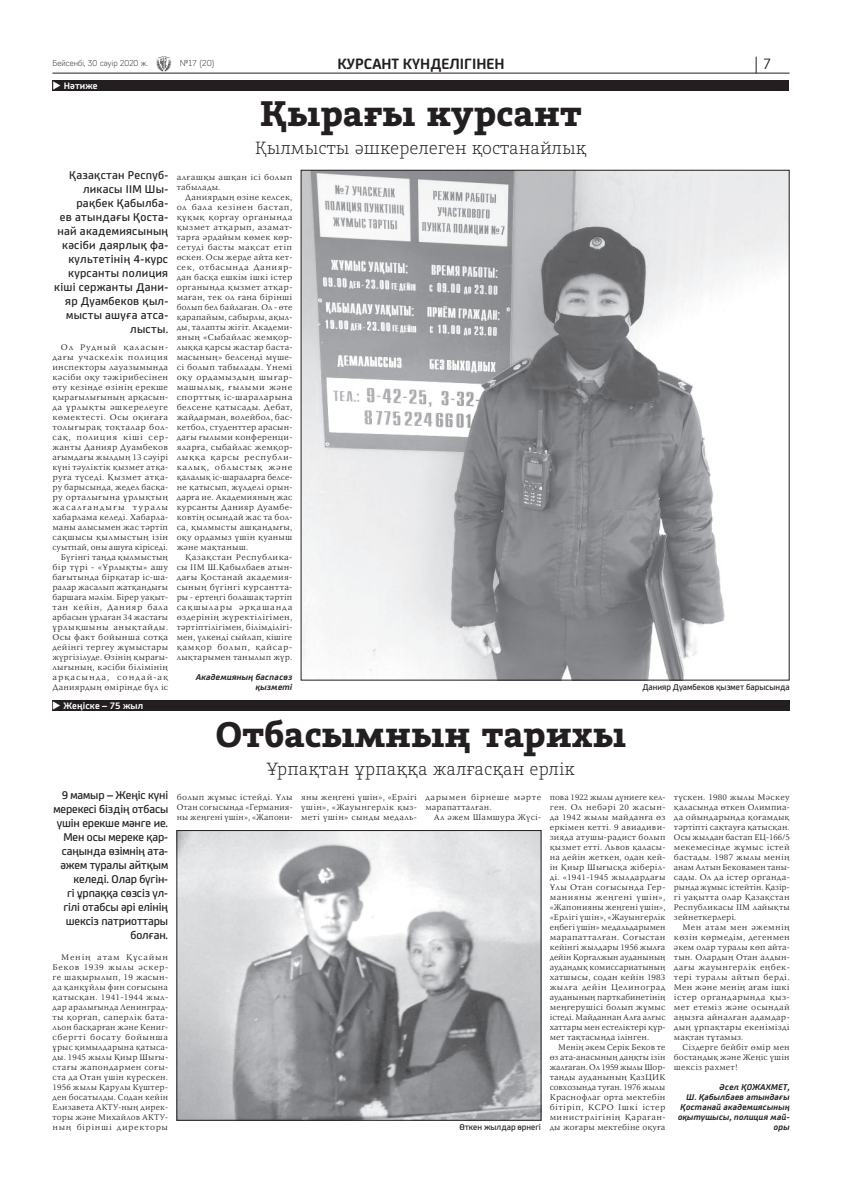
<style>
.page{position:relative;width:842px;height:1191px;background:#fff}
.page>*{position:absolute;margin:0;border:0;box-sizing:border-box;transform-origin:0 0}
.t1{font:700 40px "Graublau Slab";color:#231f20}
.t2{font:300 20px "Graublau Slab";color:#231f20}
.t3{font:700 16px "FS Joey Pro";color:#231f20}
.t4{font:16px "FS Joey Pro";color:#231f20;scale:.95 1}
.t5{font:500 12px/14px "FS Joey Pro";letter-spacing:-.01em;color:#231f20;text-align:right}
.t6{font:500 12px/14px "FS Joey Pro";letter-spacing:.02em;color:#231f20;text-align:right}
.t7{font:700 10px "FS Joey Pro";letter-spacing:.01em;color:#fff}
.t8{font:9px/10px "ITC New Veljovic Pro";letter-spacing:.02em;color:#231f20;text-align:justify}
.t9{font:9px/10px "ITC New Veljovic Pro";letter-spacing:.02em;color:#231f20;text-align:right;scale:1.05 1}
.t10{font:9px/10px "ITC New Veljovic Pro";letter-spacing:.02em;color:#231f20;text-align:justify;scale:1.04 1}
.t11{font:italic 700 9px/10px "FS Joey Pro";letter-spacing:.02em;color:#231f20;text-align:right}
.t12{font:500 9px "FS Joey Pro";color:#231f20}
.t13{font:9px/10px "ITC New Veljovic Pro";letter-spacing:.055em;color:#231f20;scale:1.04 1}
.t14{font:9px "Akzentica 4 F Light";letter-spacing:.01em;color:#231f20;scale:.95 1}
.t15{font:9px "Akzentica 4 F Light";letter-spacing:.01em;color:#231f20}
</style>
<div class="page">
<hr style="left:52px;top:73px;width:737px;height:1px;background:#231f20">
<svg style="left:756px;top:57px;width:1px;height:16px"></svg>
<svg style="left:156px;top:56px;width:16px;height:16px"></svg>
<div style="left:52px;top:80px;width:737px;height:10px;background:#231f20"></div>
<img style="left:303px;top:172px;width:484px;height:506px">
<div style="left:52px;top:700px;width:737px;height:10px;background:#231f20"></div>
<img style="left:179px;top:832px;width:360px;height:286px">
<div style="left:177px;top:830px;width:364px;height:290px;border:1px solid #231f20"></div>
<p class="t14" style="left:52px;top:56px;width:102px">Бейсенбі, 30 сәуір 2020 ж.</p>
<p class="t15" style="left:180px;top:56px;width:36px">№17 (20)</p>
<h3 class="t3" style="left:337px;top:55px;width:169px">Курсант күнделігінен</h3>
<h3 class="t4" style="left:763px;top:55px;width:10px">7</h3>
<p class="t7" style="left:64px;top:80px;width:35px">Нәтиже</p>
<h1 class="t1" style="left:260px;top:89px;width:323px">Қырағы курсант</h1>
<h2 class="t2" style="left:255px;top:136px;width:333px">Қылмысты әшкерелеген қостанайлық</h2>
<h3 class="t6" style="left:54px;top:168px;width:115px">Қазақстан Респуб&shy;ликасы ІІМ Шы&shy;рақбек Қабылба-<br>ев атындағы Қоста&shy;най академиясының кәсіби даярлық фа&shy;культетінің 4-курс курсанты полиция кіші сержанты Дани&shy;яр Дуамбеков қыл&shy;мысты ашуға атса&shy;лысты.</h3>
<p class="t9" style="left:52px;top:342px;width:112px">Ол Рудный қаласын&shy;дағы учаскелік полиция инспекторы лауазымында кәсіби оқу тәжірибесінен өту кезінде өзінің ерекше қырағылығының арқасын&shy;да ұрлықты әшкерелеуге көмектесті. Осы оқиғаға толығырақ тоқталар бол&shy;сақ, полиция кіші сер&shy;жанты Данияр Дуамбеков ағымдағы жылдың 13 сәуірі күні тәуліктік қызмет атқа&shy;руға түседі. Қызмет атқа&shy;ру барысында, жедел басқа&shy;ру орталығына ұрлықтың жасалғандығы туралы хабарлама келеді. Хабарла&shy;маны алысымен жас тәртіп сақшысы қылмыстың ізін суытпай, оны ашуға кіріседі.<br>Бүгінгі таңда қылмыстың бір түрі - «Ұрлықты» ашу бағытында бірқатар іс-ша&shy;ралар жасалып жатқандығы баршаға мәлім. Бірер уақыт&shy;тан кейін, Данияр бала арбасын ұрлаған 34 жастағы ұрлықшыны анықтайды.<br>Осы факт бойынша сотқа дейінгі тергеу жұмыстары жүргізілуде. Өзінің қырағы&shy;лығының, кәсіби білімінің арқасында, сондай-ақ<br>Даниярдың өмірінде бұл іс</p>
<p class="t9" style="left:177px;top:172px;width:112px;text-align:left">алғашқы ашқан ісі болып табылады.</p>
<p class="t8" style="left:177px;top:192px;width:117px;text-indent:9px">Даниярдың өзіне келсек, ол бала кезінен бастап, құқық қорғау органында қызмет атқарып, азамат&shy;тарға әрдайым көмек көр&shy;сетуді басты мақсат етіп өскен. Осы жерде айта кет&shy;сек, отбасында Данияр&shy;дан басқа ешкім ішкі істер органында қызмет атқар&shy;маған, тек ол ғана бірінші болып бел байлаған. Ол - өте қарапайым, сабырлы, ақыл&shy;ды, талапты жігіт. Академи&shy;яның «Сыбайлас жемқор&shy;лыққа қарсы жастар баста&shy;масының» белсенді мүше&shy;сі болып табылады. Үнемі оқу ордамыздың шығар&shy;машылық, ғылыми және спорттық іс-шараларына белсене қатысады. Дебат, жайдарман, волейбол, бас&shy;кетбол, студенттер арасын&shy;дағы ғылыми конференци&shy;яларға, сыбайлас жемқор&shy;лыққа қарсы республи&shy;калық, облыстық және қалалық іс-шараларға белсе&shy;не қатысып, жүлделі орын&shy;дарға ие. Академияның жас курсанты Данияр Дуамбе&shy;ковтің осындай жас та бол&shy;са, қылмысты ашқандығы, оқу ордамыз үшін қуаныш және мақтаныш.</p>
<p class="t9" style="left:177px;top:552px;width:112px;text-align:justify;text-indent:9px">Қазақстан Республика&shy;сы ІІМ Ш.Қабылбаев атын&shy;дағы Қостанай академия&shy;сының бүгінгі курсантта&shy;ры - ертеңгі болашақ тәртіп сақшылары әрқашанда өздерінің жүректілігімен, тәртіптілігімен, білімділігі&shy;мен, үлкенді сыйлап, кішіге қамқор болып, қайсар&shy;лықтарымен танылып жүр.</p>
<p class="t11" style="left:196px;top:672px;width:98px">Академияның баспасөз қызметі</p>
<p class="t12" style="left:642px;top:682px;width:149px">Данияр Дуамбеков қызмет барысында</p>
<p class="t7" style="left:63px;top:700px;width:81px">Жеңіске – 75 жыл</p>
<h3 class="t5" style="left:54px;top:788px;width:116px">9 мамыр – Жеңіс күні мерекесі біздің отбасы үшін ерекше мәнге ие.<br>Мен осы мереке қар&shy;саңында өзімнің ата&shy;әжем туралы айтқым келеді. Олар бүгін-<br>гі ұрпаққа сөзсіз үл&shy;гілі отабсы әрі елінің шексіз патриоттары болған.</h3>
<p class="t10" style="left:53px;top:952px;width:113px;text-indent:9px">Менің атам Құсайын Беков 1939 жылы әскер&shy;ге шақырылып, 19 жасын&shy;да қанқұйлы фин соғысына қатысқан. 1941-1944 жыл&shy;дар аралығында Ленинград&shy;ты қорғап, саперлік бата&shy;льон басқарған және Кениг&shy;сбергті босату бойынша ұрыс қимылдарына қатыса&shy;ды. 1945 жылы Қиыр Шығы&shy;стағы жапондармен соғы&shy;ста да Отан үшін күрескен.<br>1956 жылы Қарулы Күштер&shy;ден босатылды. Содан кейін Елизавета АКТУ-ның дирек&shy;торы және Михайлов АКТУ&shy;ның бірінші директоры</p>
<h1 class="t1" style="left:215px;top:710px;width:412px">Отбасымның тарихы</h1>
<h2 class="t2" style="left:266px;top:757px;width:310px">Ұрпақтан ұрпаққа жалғасқан ерлік</h2>
<p class="t8" style="left:177px;top:792px;width:117px">болып жұмыс істейді. Ұлы Отан соғысында «Германия&shy;ны жеңгені үшін», «Жапони-</p>
<p class="t8" style="left:301px;top:792px;width:117px">яны жеңгені үшін», «Ерлігі үшін», «Жауынгерлік қыз&shy;меті үшін» сынды медаль-</p>
<p class="t13" style="left:425px;top:792px;width:113px">дарымен бірнеше мәрте марапатталған.</p>
<p class="t8" style="left:434px;top:812px;width:109px">Ал әжем Шамшура Жүсі-</p>
<p class="t12" style="left:459px;top:1122px;width:83px">Өткен жылдар өрнегі</p>
<p class="t8" style="left:550px;top:792px;width:117px">пова 1922 жылы дүниеге кел&shy;ген. Ол небәрі 20 жасын&shy;да 1942 жылы майданға өз еркімен кетті. 9 авиадиви&shy;зияда атушы-радист болып қызмет етті. Львов қаласы&shy;на дейін жеткен, одан кей&shy;ін Қиыр Шығысқа жіберіл&shy;ді. «1941-1945 жылдардағы Ұлы Отан соғысында Гер&shy;манияны жеңгені үшін», «Жапонияны жеңгені үшін», «Ерлігі үшін», «Жауынгерлік еңбегі үшін» медальдарымен марапатталған. Соғыстан кейінгі жылдары 1956 жылға дейін Қорғалжын ауданының аудандық комиссариатының хатшысы, содан кейін 1983 жылға дейін Целиноград ауданының парткабинетінің меңгерушісі болып жұмыс істеді. Майданнан Алға алғыс хаттары мен естеліктері құр&shy;мет тақтасында ілінген.</p>
<p class="t8" style="left:550px;top:1042px;width:117px;text-indent:9px">Менің әкем Серік Беков те өз ата-анасының даңқты ізін жалғаған. Ол 1959 жылы Шор&shy;танды ауданының ҚазЦИК совхозында туған. 1976 жылы Краснофлаг орта мектебін бітіріп, КСРО Ішкі істер министрлігінің Қараған&shy;ды жоғары мектебіне оқуға</p>
<p class="t8" style="left:674px;top:792px;width:117px">түскен. 1980 жылы Мәскеу қаласында өткен Олимпиа&shy;да ойындарында қоғамдық тәртіпті сақтауға қатысқан.<br>Осы жылдан бастап ЕЦ-166/5 мекемесінде жұмыс істей бастады. 1987 жылы менің анам Алтын Бековамен таны&shy;сады. Ол да істер органда&shy;рында жұмыс істейтін. Қазір&shy;гі уақытта олар Қазақстан Республикасы ІІМ лайықты зейнеткерлері.</p>
<p class="t10" style="left:674px;top:922px;width:113px;text-indent:9px">Мен атам мен әжемнің көзін көрмедім, дегенмен әкем олар туралы көп айта&shy;тын. Олардың Отан алдын&shy;дағы жауынгерлік еңбек&shy;тері туралы айтып берді.<br>Мен және менің ағам ішкі істер органдарында қыз&shy;мет етеміз және осындай аңызға айналған адамдар&shy;дың ұрпақтары екенімізді мақтан тұтамыз.</p>
<p class="t8" style="left:674px;top:1042px;width:117px;text-indent:9px">Сіздерге бейбіт өмір мен бостандық және Жеңіс үшін шексіз рахмет!</p>
<p class="t11" style="left:720px;top:1082px;width:35px">Әсел Қожа</p>
<p class="t11" style="left:678px;top:1082px;width:113px">хмет,<br>Ш. Қабылбаев атындағы<br>Қостанай академиясының оқытушысы, полиция май&shy;оры</p>
</div>
